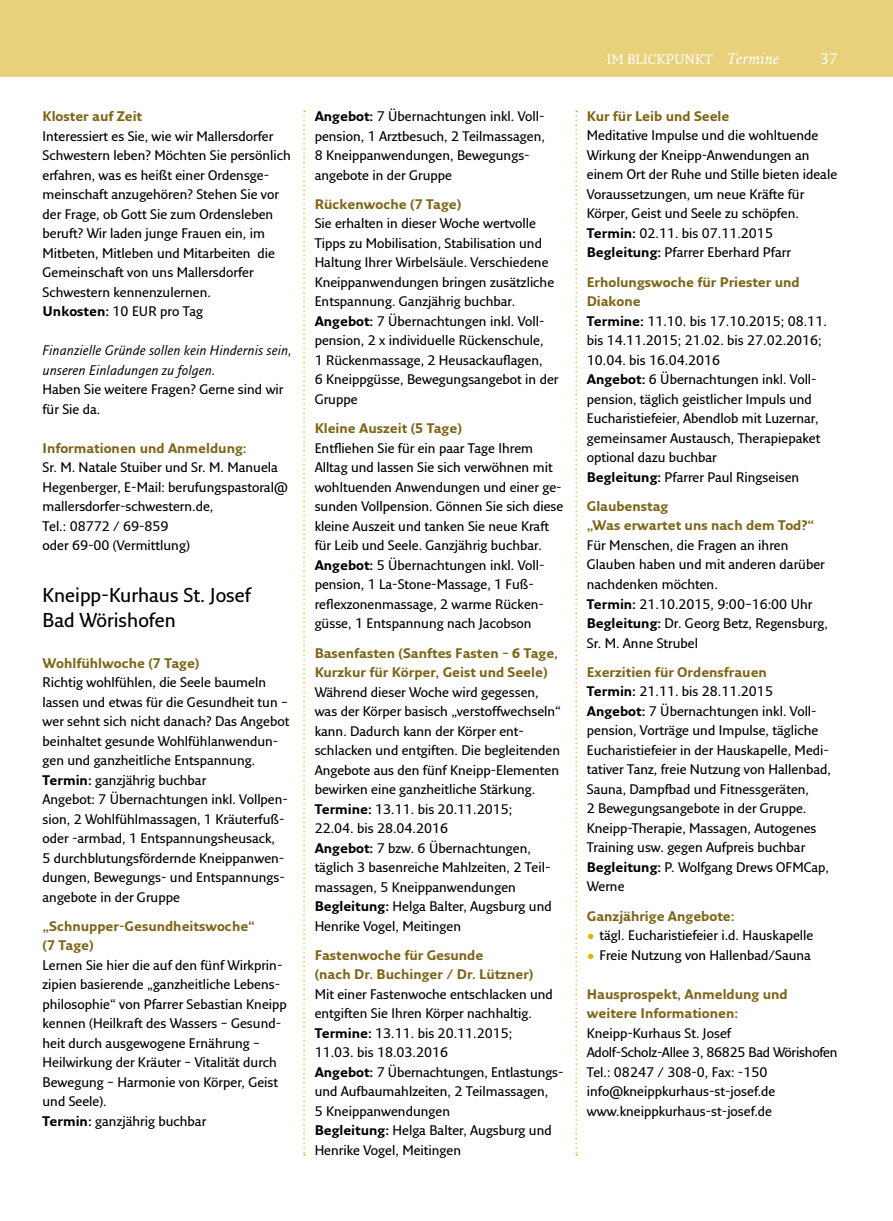
<style>
.page{position:relative;width:893px;height:1221px;background:#fff}
.page>*{position:absolute;margin:0;border:0;box-sizing:border-box;transform-origin:0 0}
.t1{font:600 19.5px/25.5px "Fresco Sans Std";color:#000}
.t2{font:15px "Fresco Std";color:#fff}
.t3{font:600 13.5px/19.5px "Fresco Sans Std";color:#000}
.t4{font:700 13.5px/19.5px "Fresco Sans Std";color:#7e6518}
.t5{font:italic 13.5px/19.5px "Fresco Sans Std";color:#000}
.t6{font:13.5px "Fresco Std";color:#fff}
.s1{font-weight:700}
.s2{font-style:italic;font-size:15px}
.s3{font-weight:700;color:#7e6518}
.s4{color:#dbb60c}
</style>
<div class="page">
<div style="left:0;top:0;width:893px;height:77px;background:#e9d07a"></div>
<svg style="left:575px;top:111px;width:2px;height:1044px"></svg>
<svg style="left:303px;top:111px;width:2px;height:1044px"></svg>
<p class="t4" style="left:43px;top:106px;width:101px">Kloster auf Zeit</p>
<p class="t3" style="left:43px;top:126px;width:250px">Interessiert es Sie, wie wir Mallersdorfer Schwestern leben? Möchten Sie persönlich erfahren, was es heißt einer Ordensge&shy;meinschaft anzugehören? Stehen Sie vor der Frage, ob Gott Sie zum Ordensleben beruft? Wir laden junge Frauen ein, im Mitbeten, Mitleben und Mitarbeiten die Gemeinschaft von uns Mallersdorfer Schwestern kennenzulernen.<br><span class="s1">Unkosten:</span> 10 EUR pro Tag</p>
<p class="t5" style="left:43px;top:340px;width:251px">Finanzielle Gründe sollen kein Hindernis sein, unseren Einladungen zu folgen.</p>
<p class="t3" style="left:43px;top:379px;width:243px">Haben Sie weitere Fragen? Gerne sind wir für Sie da.</p>
<p class="t4" style="left:43px;top:438px;width:206px">Informationen und Anmeldung:</p>
<p class="t3" style="left:43px;top:457px;width:247px">Sr. M. Natale Stuiber und Sr. M. Manuela<br>Hegenberger, E-Mail: berufungspastoral@ mallersdorfer-schwestern.de,<br>Tel.: 08772 / 69-859<br>oder 69-00 (Vermittlung)</p>
<h1 class="t1" style="left:43px;top:581px;width:210px">Kneipp-Kurhaus St. Josef<br>Bad Wörishofen</h1>
<p class="t4" style="left:43px;top:652px;width:159px">Wohlfühlwoche (7 Tage)</p>
<p class="t3" style="left:43px;top:672px;width:248px">Richtig wohlfühlen, die Seele baumeln lassen und etwas für die Gesundheit tun – wer sehnt sich nicht danach? Das Angebot beinhaltet gesunde Wohlfühlanwendun&shy;gen und ganzheitliche Entspannung.<br><span class="s1">Termin:</span> ganzjährig buchbar<br>Angebot: 7 Übernachtungen inkl. Vollpen&shy;sion, 2 Wohlfühlmassagen, 1 Kräuterfuß&shy;oder -armbad, 1 Entspannungsheusack,<br>5 durchblutungsfördernde Kneippanwen&shy;dungen, Bewegungs- und Entspannungs&shy;angebote in der Gruppe</p>
<p class="t4" style="left:43px;top:915px;width:214px">„Schnupper-Gesundheitswoche“ (7 Tage)</p>
<p class="t3" style="left:43px;top:955px;width:246px">Lernen Sie hier die auf den fünf Wirkprin&shy;zipien basierende „ganzheitliche Lebens&shy;philosophie“ von Pfarrer Sebastian Kneipp kennen (Heilkraft des Wassers – Gesund&shy;heit durch ausgewogene Ernährung – Heilwirkung der Kräuter – Vitalität durch Bewegung – Harmonie von Körper, Geist und Seele).<br><span class="s1">Termin:</span> ganzjährig buchbar</p>
<p class="t3" style="left:315px;top:106px;width:232px"><span class="s1">Angebot:</span> 7 Übernachtungen inkl. Voll&shy;pension, 1 Arztbesuch, 2 Teilmassagen, 8 Kneippanwendungen, Bewegungs&shy;angebote in der Gruppe</p>
<p class="t4" style="left:315px;top:194px;width:148px">Rückenwoche (7 Tage)</p>
<p class="t3" style="left:315px;top:213px;width:245px">Sie erhalten in dieser Woche wertvolle Tipps zu Mobilisation, Stabilisation und Haltung Ihrer Wirbelsäule. Verschiedene Kneippanwendungen bringen zusätzliche Entspannung. Ganzjährig buchbar.<br><span class="s1">Angebot:</span> 7 Übernachtungen inkl. Voll&shy;pension, 2 x individuelle Rückenschule,<br>1 Rückenmassage, 2 Heusackauflagen,<br>6 Kneippgüsse, Bewegungsangebot in der Gruppe</p>
<p class="t4" style="left:315px;top:418px;width:149px">Kleine Auszeit (5 Tage)</p>
<p class="t3" style="left:315px;top:438px;width:250px">Entfliehen Sie für ein paar Tage Ihrem Alltag und lassen Sie sich verwöhnen mit wohltuenden Anwendungen und einer ge&shy;sunden Vollpension. Gönnen Sie sich diese kleine Auszeit und tanken Sie neue Kraft für Leib und Seele. Ganzjährig buchbar.<br><span class="s1">Angebot:</span> 5 Übernachtungen inkl. Voll&shy;pension, 1 La-Stone-Massage, 1 Fuß&shy;reflexzonenmassage, 2 warme Rücken&shy;güsse, 1 Entspannung nach Jacobson</p>
<p class="t4" style="left:315px;top:642px;width:245px">Basenfasten (Sanftes Fasten – 6 Tage,<br>Kurzkur für Körper, Geist und Seele)</p>
<p class="t3" style="left:315px;top:681px;width:248px">Während dieser Woche wird gegessen, was der Körper basisch „verstoffwechseln“ kann. Dadurch kann der Körper ent&shy;schlacken und entgiften. Die begleitenden Angebote aus den fünf Kneipp-Elementen bewirken eine ganzheitliche Stärkung.<br><span class="s1">Termine:</span> 13.11. bis 20.11.2015;<br>22.04. bis 28.04.2016<br><span class="s1">Angebot:</span> 7 bzw. 6 Übernachtungen, täglich 3 basenreiche Mahlzeiten, 2 Teil&shy;massagen, 5 Kneippanwendungen <span class="s1">Begleitung:</span> Helga Balter, Augsburg und Henrike Vogel, Meitingen</p>
<p class="t4" style="left:315px;top:944px;width:220px">Fastenwoche für Gesunde<br>(nach Dr. Buchinger / Dr. Lützner)</p>
<p class="t3" style="left:315px;top:983px;width:250px">Mit einer Fastenwoche entschlacken und entgiften Sie Ihren Körper nachhaltig.<br><span class="s1">Termine:</span> 13.11. bis 20.11.2015;<br>11.03. bis 18.03.2016<br><span class="s1">Angebot:</span> 7 Übernachtungen, Entlastungs&shy;und Aufbaumahlzeiten, 2 Teilmassagen,<br>5 Kneippanwendungen<br><span class="s1">Begleitung:</span> Helga Balter, Augsburg und Henrike Vogel, Meitingen</p>
<p class="t6" style="left:607px;top:50px;width:174px">IM BLICKPUNKT <span class="s2">Termine</span></p>
<p class="t2" style="left:820px;top:49px;width:19px">37</p>
<p class="t4" style="left:587px;top:106px;width:144px">Kur für Leib und Seele</p>
<p class="t3" style="left:587px;top:125px;width:252px">Meditative Impulse und die wohltuende Wirkung der Kneipp-Anwendungen an einem Ort der Ruhe und Stille bieten ideale Voraussetzungen, um neue Kräfte für Körper, Geist und Seele zu schöpfen.<br><span class="s1">Termin:</span> 02.11. bis 07.11.2015<br><span class="s1">Begleitung:</span> Pfarrer Eberhard Pfarr</p>
<p class="t3" style="left:587px;top:272px;width:242px"><span class="s3">Erholungswoche für Priester und Diakone<br></span><span class="s1">Termine:</span> 11.10. bis 17.10.2015; 08.11. bis 14.11.2015; 21.02. bis 27.02.2016; 10.04. bis 16.04.2016<br><span class="s1">Angebot:</span> 6 Übernachtungen inkl. Voll&shy;pension, täglich geistlicher Impuls und Eucharistiefeier, Abendlob mit Luzernar, gemeinsamer Austausch, Therapiepaket optional dazu buchbar<br><span class="s1">Begleitung:</span> Pfarrer Paul Ringseisen</p>
<p class="t4" style="left:587px;top:496px;width:229px">Glaubenstag<br>„Was erwartet uns nach dem Tod?“</p>
<p class="t3" style="left:587px;top:535px;width:243px">Für Menschen, die Fragen an ihren<br>Glauben haben und mit anderen darüber nachdenken möchten.<br><span class="s1">Termin:</span> 21.10.2015, 9:00–16:00 Uhr<br><span class="s1">Begleitung:</span> Dr. Georg Betz, Regensburg,<br>Sr. M. Anne Strubel</p>
<p class="t3" style="left:587px;top:662px;width:246px"><span class="s3">Exerzitien für Ordensfrauen<br></span><span class="s1">Termin:</span> 21.11. bis 28.11.2015<br><span class="s1">Angebot:</span> 7 Übernachtungen inkl. Voll&shy;pension, Vorträge und Impulse, tägliche Eucharistiefeier in der Hauskapelle, Medi&shy;tativer Tanz, freie Nutzung von Hallenbad, Sauna, Dampfbad und Fitnessgeräten,<br>2 Bewegungsangebote in der Gruppe.<br>Kneipp-Therapie, Massagen, Autogenes Training usw. gegen Aufpreis buchbar <span class="s1">Begleitung:</span> P. Wolfgang Drews OFMCap, Werne</p>
<p class="t4" style="left:587px;top:905px;width:149px">Ganzjährige Angebote:</p>
<p class="t3" style="left:587px;top:925px;width:228px"><span class="s4">•</span> tägl. Eucharistiefeier i.d. Hauskapelle</p>
<p class="t3" style="left:587px;top:944px;width:226px"><span class="s4">•</span> Freie Nutzung von Hallenbad/Sauna</p>
<p class="t4" style="left:587px;top:983px;width:202px">Hausprospekt, Anmeldung und weitere Informationen:</p>
<p class="t3" style="left:587px;top:1022px;width:252px">Kneipp-Kurhaus St. Josef<br>Adolf-Scholz-Allee 3, 86825 Bad Wörishofen Tel.: 08247 / 308-0, Fax: -150 info@kneippkurhaus-st-josef.de www.kneippkurhaus-st-josef.de</p>
</div>
